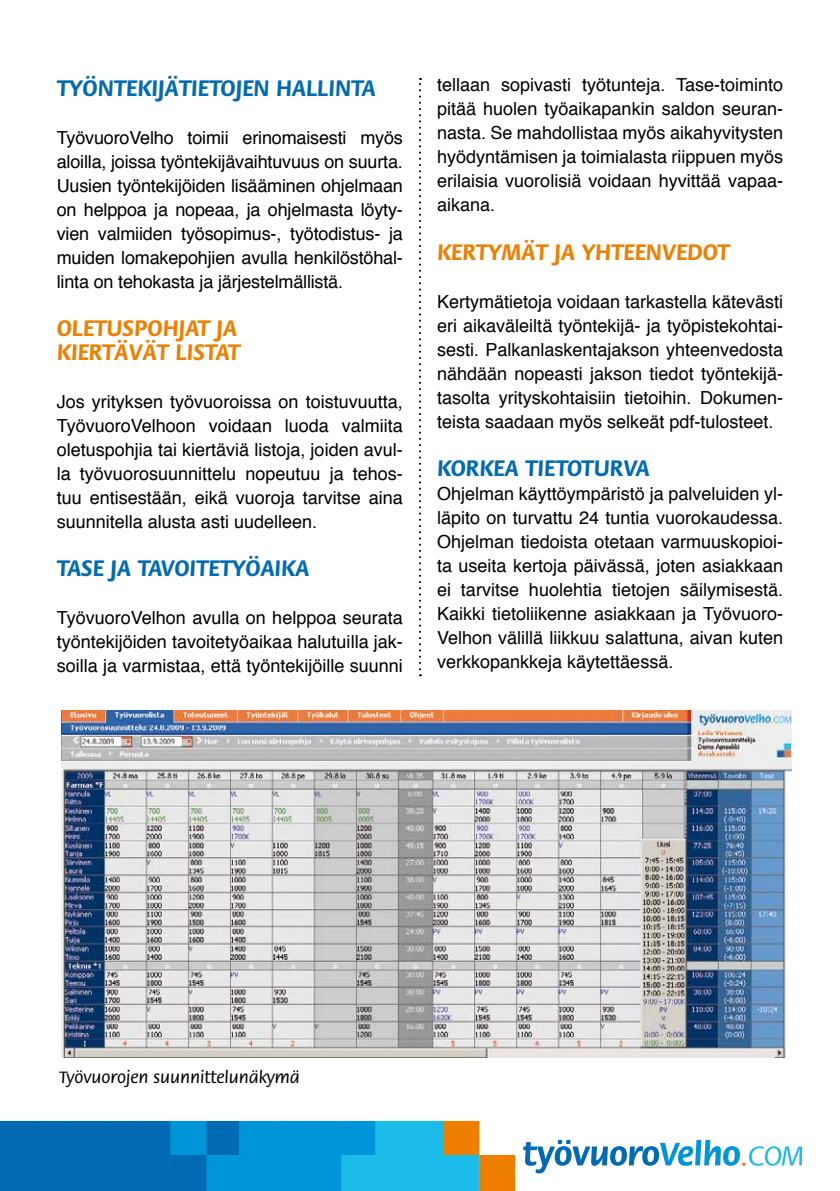
<style>
.page{position:relative;width:840px;height:1191px;background:#fff}
.page>*{position:absolute;margin:0;border:0;box-sizing:border-box;transform-origin:0 0}
.t1{font:700 24px "Flora";color:#006bb4}
.t2{font:700 24px/24px "Flora";color:#ee7f00}
.t3{font:18px/24px "Helvetica";color:#000;text-align:justify}
.t4{font:500 18px "Flora";color:#000}
</style>
<div class="page">
<svg style="left:419px;top:78px;width:2px;height:598px"></svg>
<svg style="left:523px;top:1139px;width:278px;height:34px"></svg>
<svg style="left:0;top:1121px;width:515px;height:70px;background:#1e8ebf"></svg>
<img style="left:61px;top:711px;width:730px;height:346px">
<h1 class="t1" style="left:57px;top:75px;width:320px">TYÖNTEKIJÄTIETOJEN HALLINTA</h1>
<p class="t3" style="left:57px;top:126px;width:347px">TyövuoroVelho toimii erinomaisesti myös aloilla, joissa työntekijävaihtuvuus on suurta.<br>Uusien työntekijöiden lisääminen ohjelmaan on helppoa ja nopeaa, ja ohjelmasta löyty&shy;vien valmiiden työsopimus-, työtodistus- ja muiden lomakepohjien avulla henkilöstöhal&shy;linta on tehokasta ja järjestelmällistä.</p>
<h1 class="t2" style="left:57px;top:317px;width:185px">OLETUSPOHJAT JA<br>KIERTÄVÄT LISTAT</h1>
<p class="t3" style="left:57px;top:390px;width:347px">Jos yrityksen työvuoroissa on toistuvuutta, TyövuoroVelhoon voidaan luoda valmiita oletuspohjia tai kiertäviä listoja, joiden avul&shy;la työvuorosuunnittelu nopeutuu ja tehos&shy;tuu entisestään, eikä vuoroja tarvitse aina suunnitella alusta asti uudelleen.</p>
<h1 class="t1" style="left:57px;top:555px;width:254px">TASE JA TAVOITETYÖAIKA</h1>
<p class="t3" style="left:57px;top:606px;width:347px">TyövuoroVelhon avulla on helppoa seurata työntekijöiden tavoitetyöaikaa halutuilla jak&shy;soilla ja varmistaa, että työntekijöille suunni</p>
<p class="t3" style="left:437px;top:74px;width:347px">tellaan sopivasti työtunteja. Tase-toiminto pitää huolen työaikapankin saldon seuran&shy;nasta. Se mahdollistaa myös aikahyvitysten hyödyntämisen ja toimialasta riippuen myös erilaisia vuorolisiä voidaan hyvittää vapaa&shy;aikana.</p>
<h1 class="t2" style="left:437px;top:240px;width:294px">KERTYMÄT JA YHTEENVEDOT</h1>
<p class="t3" style="left:437px;top:290px;width:347px">Kertymätietoja voidaan tarkastella kätevästi eri aikaväleiltä työntekijä- ja työpistekohtai&shy;sesti. Palkanlaskentajakson yhteenvedosta nähdään nopeasti jakson tiedot työntekijä&shy;tasolta yrityskohtaisiin tietoihin. Dokumen&shy;teista saadaan myös selkeät pdf-tulosteet.</p>
<h1 class="t1" style="left:437px;top:455px;width:214px">KORKEA TIETOTURVA</h1>
<p class="t3" style="left:437px;top:482px;width:347px">Ohjelman käyttöympäristö ja palveluiden yl&shy;läpito on turvattu 24 tuntia vuorokaudessa.<br>Ohjelman tiedoista otetaan varmuuskopioi&shy;ta useita kertoja päivässä, joten asiakkaan ei tarvitse huolehtia tietojen säilymisestä.<br>Kaikki tietoliikenne asiakkaan ja Työvuoro-Velhon välillä liikkuu salattuna, aivan kuten verkkopankkeja käytettäessä.</p>
<p class="t4" style="left:60px;top:1067px;width:242px">Työvuorojen suunnittelunäkymä</p>
</div>
